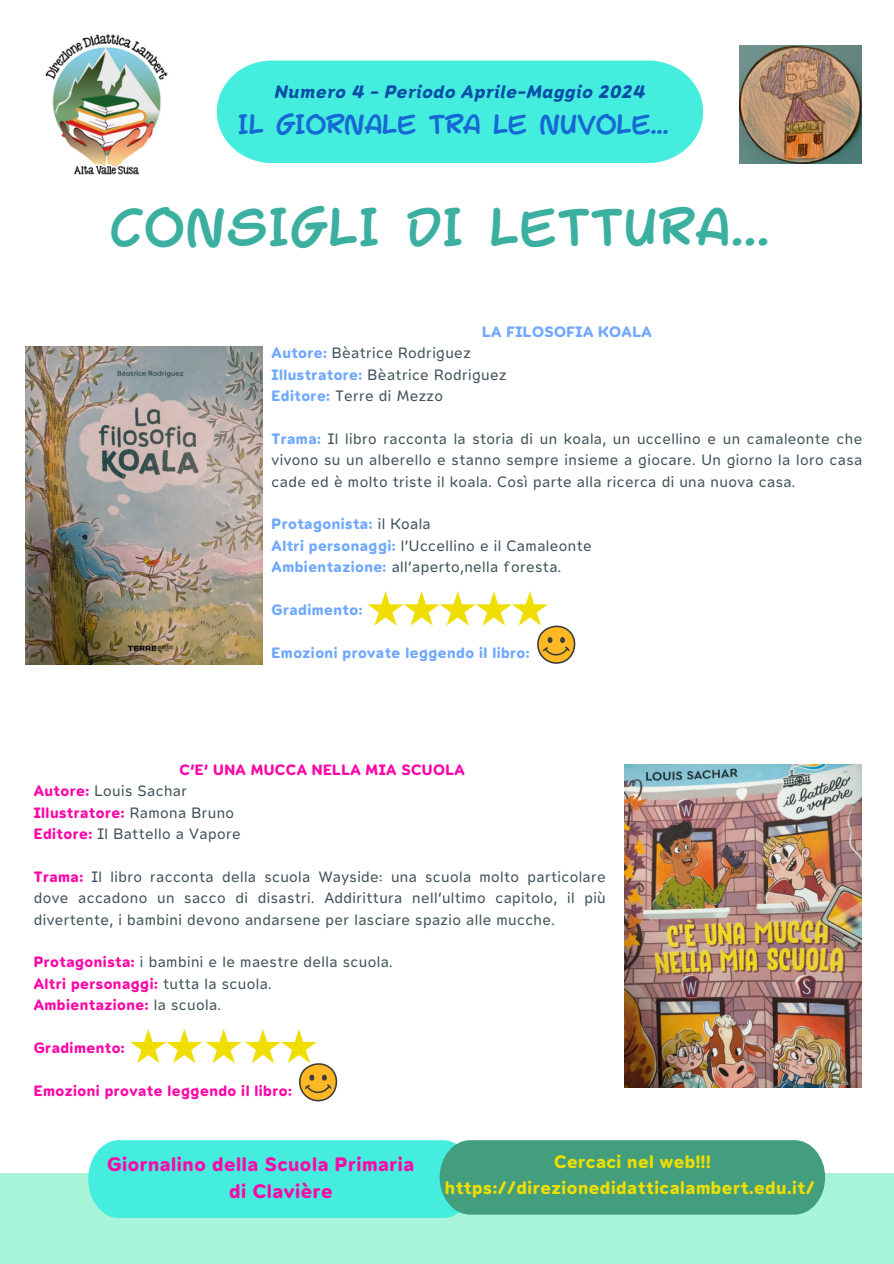
<style>
.page{position:relative;width:894px;height:1264px;background:#fff}
.page>*{position:absolute;margin:0;border:0;box-sizing:border-box;transform-origin:0 0}
.t1{font:48px "Mulled Wine Season";letter-spacing:.03em;color:#3cb0a0}
.t2{font:24.9px "Mulled Wine Season";color:#1668d4}
.t3{font:19.5px/27px "Opun Mai 700";letter-spacing:.03em;color:#fa09a8}
.t4{font:18px/25.8px "Opun Mai 700";letter-spacing:.03em;color:#efde00;text-align:center}
.t5{font:18px "Opun Mai 700 It";letter-spacing:.03em;color:#084da8}
.t6{font:15px/21.3px "Opun Mai 400";letter-spacing:.03em;color:#41545b;text-align:justify}
.t7{font:15px "Opun Mai 700";letter-spacing:.03em;color:#fa09a8}
.t8{font:15px "Opun Mai 700";letter-spacing:.03em;color:#70a8ff}
.s1{font-family:"Opun Mai 700";color:#70a8ff}
.s2{font-family:"Opun Mai 400";color:#41545b}
.s3{font-family:"Opun Mai 700";color:#fa09a8}
</style>
<div class="page">
<div style="left:217px;top:60px;width:486px;height:103px;background:#44edde"></div>
<img style="left:45px;top:34px;width:123px;height:141px">
<div style="left:0;top:1172px;width:893px;height:91px;background:#a7f4d8"></div>
<svg style="left:88px;top:1140px;width:736px;height:77px;background:#47c6af"></svg>
<img style="left:739px;top:45px;width:122px;height:118px">
<svg style="left:130px;top:1029px;width:207px;height:72px"></svg>
<svg style="left:367px;top:591px;width:208px;height:72px"></svg>
<img style="left:25px;top:347px;width:237px;height:317px">
<img style="left:624px;top:764px;width:237px;height:323px">
<p class="t5" style="left:274px;top:81px;width:372px">Numero 4 - Periodo Aprile-Maggio 2024</p>
<h4 class="t2" style="left:238px;top:108px;width:431px">IL GIORNALE TRA LE NUVOLE...</h4>
<p class="t1" style="left:110px;top:196px;width:659px">CONSIGLI DI LETTURA...</p>
<h4 class="t8" style="left:482px;top:323px;width:171px">LA FILOSOFIA KOALA</h4>
<h4 class="t6" style="left:271px;top:342px;width:200px"><span class="s1">Autore:</span> Bèatrice Rodriguez</h4>
<p class="t6" style="left:271px;top:364px;width:236px"><span class="s1">Illustratore:</span> Bèatrice Rodriguez</p>
<p class="t6" style="left:271px;top:385px;width:173px"><span class="s1">Editore:</span> Terre di Mezzo</p>
<p class="t6" style="left:271px;top:428px;width:592px"><span class="s1">Trama:</span> Il libro racconta la storia di un koala, un uccellino e un camaleonte che vivono su un alberello e stanno sempre insieme a giocare. Un giorno la loro casa cade ed è molto triste il koala. Così parte alla ricerca di una nuova casa.</p>
<p class="t8" style="left:271px;top:515px;width:161px">Protagonista: <span class="s2">il Koala</span></p>
<p class="t6" style="left:271px;top:535px;width:321px"><span class="s1">Altri personaggi:</span> l’Uccellino e il Camaleonte</p>
<p class="t6" style="left:271px;top:556px;width:291px"><span class="s1">Ambientazione:</span> all’aperto,nella foresta.</p>
<p class="t8" style="left:271px;top:601px;width:92px">Gradimento:</p>
<p class="t8" style="left:271px;top:643px;width:259px">Emozioni provate leggendo il libro:</p>
<h1 class="t7" style="left:179px;top:761px;width:287px">C‘E‘ UNA MUCCA NELLA MIA SCUOLA</h1>
<p class="t6" style="left:34px;top:780px;width:155px"><span class="s3">Autore:</span> Louis Sachar</p>
<p class="t7" style="left:34px;top:803px;width:202px">Illustratore: <span class="s2">Ramona Bruno</span></p>
<p class="t6" style="left:34px;top:823px;width:208px"><span class="s3">Editore:</span> Il Battello a Vapore</p>
<p class="t6" style="left:34px;top:866px;width:573px"><span class="s3">Trama:</span> Il libro racconta della scuola Wayside: una scuola molto particolare dove accadono un sacco di disastri. Addirittura nell’ultimo capitolo, il più divertente, i bambini devono andarsene per lasciare spazio alle mucche.</p>
<p class="t6" style="left:34px;top:951px;width:360px"><span class="s3">Protagonista:</span> i bambini e le maestre della scuola.</p>
<p class="t7" style="left:34px;top:974px;width:239px">Altri personaggi: <span class="s2">tutta la scuola.</span></p>
<p class="t7" style="left:34px;top:996px;width:189px">Ambientazione: <span class="s2">la scuola.</span></p>
<p class="t7" style="left:34px;top:1039px;width:92px">Gradimento:</p>
<p class="t7" style="left:34px;top:1081px;width:259px">Emozioni provate leggendo il libro:</p>
<h2 class="t3" style="left:229px;top:1150px;width:186px;text-indent:-122px">Giornalino della Scuola Primaria di Clavière</h2>
<h3 class="t4" style="left:444px;top:1149px;width:371px">Cercaci nel web!!! https://direzionedidatticalambert.edu.it/</h3>
</div>
